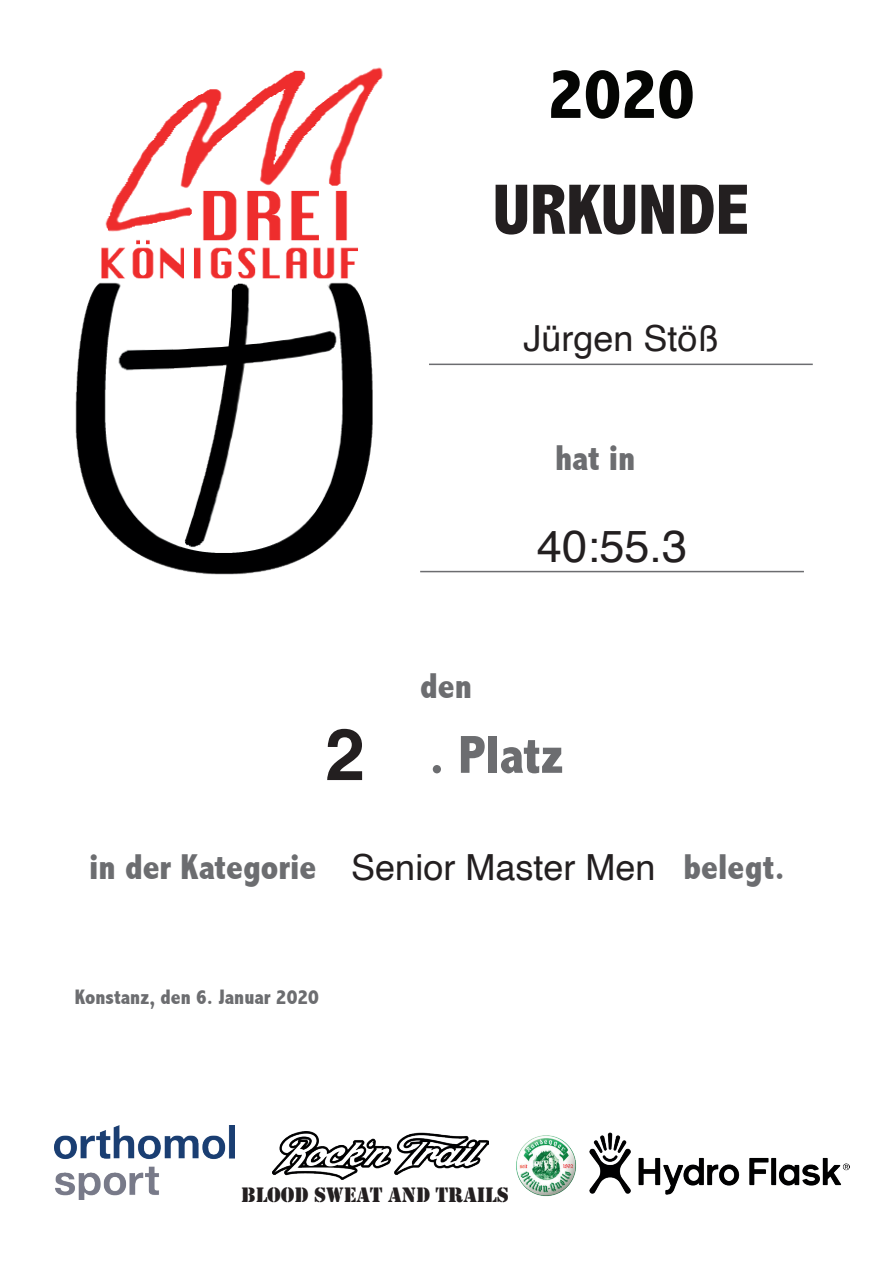
<style>
.page{position:relative;width:893px;height:1263px;background:#fff}
.page>*{position:absolute;margin:0;border:0;box-sizing:border-box;transform-origin:0 0}
.t1{font:800 condensed 72px "Abadi";color:#231f20}
.t2{font:800 condensed 72px "Abadi";color:#040503}
.t3{font:700 72px "Helvetica";color:#231f20}
.t4{font:800 condensed 54px "Abadi";color:#6c6d70}
.t5{font:45px "Helvetica";color:#231f20}
.t6{font:800 condensed 36px "Abadi";color:#6c6d70}
.t7{font:36px "Helvetica";color:#231f20}
.t8{font:21.6px "Stencil";color:#231f20}
.t9{font:800 condensed 21px "Abadi";color:#6c6d70}
</style>
<div class="page">
<hr style="left:429px;top:364px;width:384px;height:1px;background:#6c6d70">
<hr style="left:420px;top:571px;width:384px;height:1px;background:#6c6d70">
<img style="left:75px;top:67px;width:308px;height:508px">
<img style="left:272px;top:1132px;width:216px;height:47px">
<img style="left:516px;top:1135px;width:60px;height:62px">
<img style="left:590px;top:1132px;width:259px;height:62px">
<img style="left:54px;top:1125px;width:181px;height:75px">
<h1 class="t2" style="left:547px;top:52px;width:148px">2020</h1>
<h1 class="t1" style="left:493px;top:168px;width:258px">URKUNDE</h1>
<p class="t7" style="left:523px;top:311px;width:198px">Jürgen Stöß</p>
<p class="t6" style="left:555px;top:437px;width:82px">hat in</p>
<h1 class="t3" style="left:325px;top:697px;width:42px">2</h1>
<p class="t5" style="left:537px;top:512px;width:152px">40:55.3</p>
<p class="t6" style="left:420px;top:665px;width:53px">den</p>
<h2 class="t4" style="left:429px;top:723px;width:136px">. Platz</h2>
<p class="t7" style="left:351px;top:840px;width:306px">Senior Master Men</p>
<p class="t6" style="left:89px;top:846px;width:228px">in der Kategorie</p>
<p class="t6" style="left:683px;top:846px;width:103px">belegt.</p>
<p class="t9" style="left:75px;top:985px;width:245px">Konstanz, den 6. Januar 2020</p>
<p class="t8" style="left:241px;top:1182px;width:267px">BLOOD SWEAT AND TRAILS</p>
</div>
